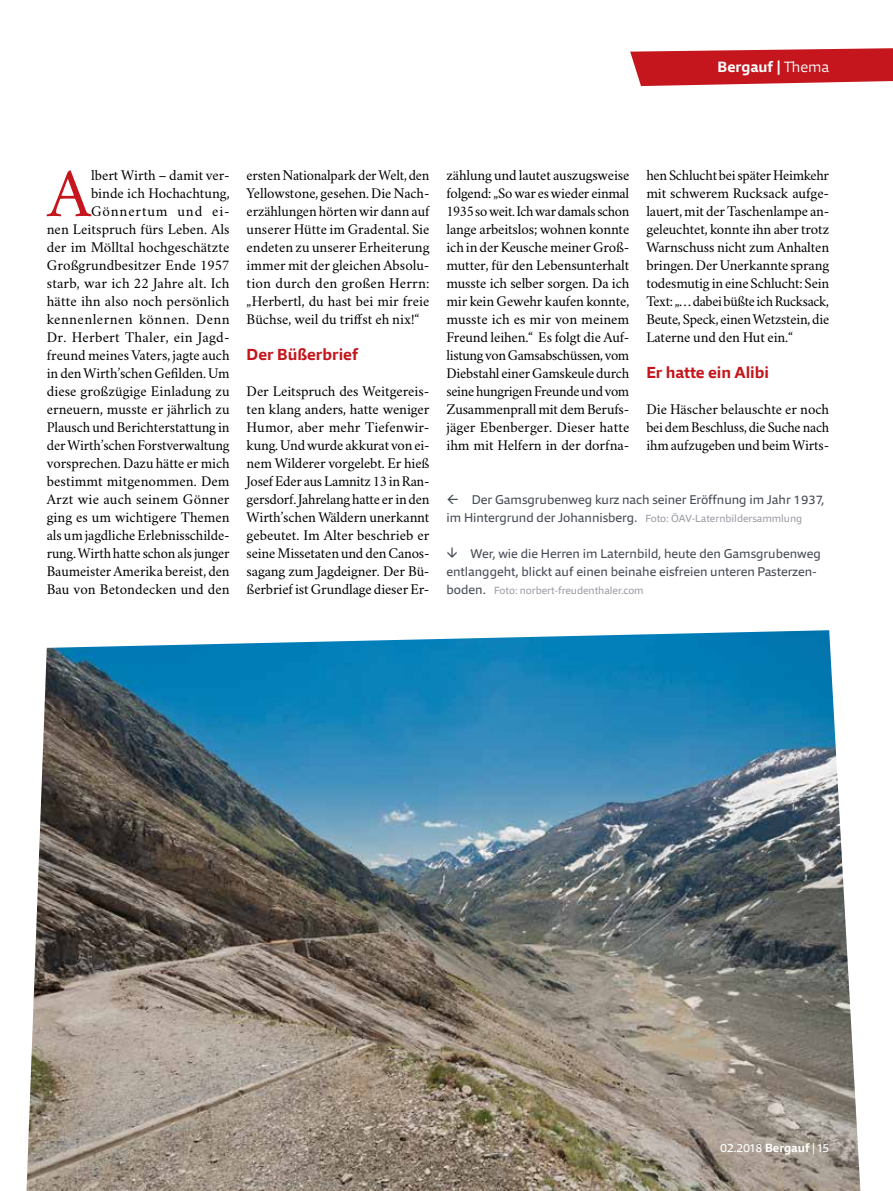
<style>
.page{position:relative;width:893px;height:1191px;background:#fff}
.page>*{position:absolute;margin:0;border:0;box-sizing:border-box;transform-origin:0 0}
.t1{font:70.65px "Crimson Tirol";color:#c4161c}
.t2{font:700 16.2px "Qubo";color:#c4161c}
.t3{font:15px/18px "Crimson Tirol";color:#000;text-align:justify}
.t4{font:700 15px "Qubo";color:#fff}
.t5{font:12.75px/18px "Qubo";color:#474c55}
.t6{font:12px "Qubo";color:#fff}
.t7{font:10.5px "Qubo";color:#9b9ea5}
.s1{font-weight:300}
.s2{font-size:10.5px;color:#9b9ea5}
.s3{font-size:12.75px;color:#474c55}
.s4{font-weight:700}
</style>
<div class="page">
<img style="left:26px;top:630px;width:834px;height:561px">
<svg style="left:630px;top:48px;width:263px;height:38px;background:#cb3439"></svg>
<p class="t4" style="left:718px;top:57px;width:113px">Bergauf | <span class="s1">Thema</span></p>
<p class="t3" style="left:47px;top:165px;width:184px;text-align:right">lbert Wirth – damit ver-<br>binde ich Hochachtung,<br>Gönnertum und ei-<br>nen Leitspruch fürs Leben. Als der im Mölltal hochgeschätzte<br>Großgrundbesitzer Ende 1957 starb, war ich 22 Jahre alt. Ich hätte ihn also noch persönlich kennenlernen können. Denn<br>Dr. Herbert Thaler, ein Jagd&shy;freund meines Vaters, jagte auch in den Wirth’schen Gefilden. Um diese großzügige Einladung zu erneuern, musste er jährlich zu<br>Plausch und Berichterstattung in der Wirth’schen Forstverwaltung vorsprechen. Dazu hätte er mich bestimmt mitgenommen. Dem<br>Arzt wie auch seinem Gönner ging es um wichtigere Themen als um jagdliche Erlebnisschilde&shy;rung. Wirth hatte schon als junger<br>Baumeister Amerika bereist, den<br>Bau von Betondecken und den</p>
<p class="t3" style="left:247px;top:165px;width:184px">ersten Nationalpark der Welt, den Yellowstone, gesehen. Die Nach&shy;erzählungen hörten wir dann auf unserer Hütte im Gradental. Sie endeten zu unserer Erheiterung immer mit der gleichen Absolu&shy;tion durch den großen Herrn: „Herbertl, du hast bei mir freie Büchse, weil du triffst eh nix!“</p>
<h1 class="t1" style="left:48px;top:145px;width:45px">A</h1>
<p class="t2" style="left:247px;top:344px;width:113px">Der Büßerbrief</p>
<p class="t3" style="left:247px;top:381px;width:184px">Der Leitspruch des Weitgereis&shy;ten klang anders, hatte weniger Humor, aber mehr Tiefenwir&shy;kung. Und wurde akkurat von ei&shy;nem Wilderer vorgelebt. Er hieß Josef Eder aus Lamnitz 13 in Ran&shy;gersdorf. Jahrelang hatte er in den Wirth’schen Wäldern unerkannt gebeutet. Im Alter beschrieb er seine Missetaten und den Canos&shy;sagang zum Jagdeigner. Der Bü&shy;ßerbrief ist Grundlage dieser Er-</p>
<p class="t3" style="left:446px;top:165px;width:184px">zählung und lautet auszugsweise folgend: „So war es wieder einmal 1935 so weit. Ich war damals schon lange arbeitslos; wohnen konnte ich in der Keusche meiner Groß&shy;mutter, für den Lebensunterhalt musste ich selber sorgen. Da ich mir kein Gewehr kaufen konnte, musste ich es mir von meinem Freund leihen.“ Es folgt die Auf&shy;listung von Gamsabschüssen, vom Diebstahl einer Gamskeule durch seine hungrigen Freunde und vom Zusammenprall mit dem Berufs&shy;jäger Ebenberger. Dieser hatte ihm mit Helfern in der dorfna-</p>
<p class="t3" style="left:646px;top:165px;width:184px">hen Schlucht bei später Heimkehr mit schwerem Rucksack aufge&shy;lauert, mit der Taschenlampe an&shy;geleuchtet, konnte ihn aber trotz Warnschuss nicht zum Anhalten bringen. Der Unerkannte sprang todesmutig in eine Schlucht: Sein Text: „… dabei büßte ich Rucksack, Beute, Speck, einen Wetzstein, die Laterne und den Hut ein.“</p>
<p class="t2" style="left:646px;top:362px;width:124px">Er hatte ein Alibi</p>
<p class="t3" style="left:646px;top:399px;width:184px">Die Häscher belauschte er noch bei dem Beschluss, die Suche nach ihm aufzugeben und beim Wirts-</p>
<p class="t5" style="left:446px;top:490px;width:379px;text-indent:25px">Der Gamsgrubenweg kurz nach seiner Eröffnung im Jahr 1937, im Hintergrund der Johannisberg. <span class="s2">Foto: ÖAV-Laternbildersammlung</span></p>
<p class="t5" style="left:446px;top:544px;width:376px;text-indent:24px">Wer, wie die Herren im Laternbild, heute den Gamsgrubenweg entlanggeht, blickt auf einen beinahe eisfreien unteren Pasterzen-</p>
<p class="t7" style="left:446px;top:584px;width:199px"><span class="s3">boden.</span> Foto: norbert-freudenthaler.com</p>
<p class="t6" style="left:720px;top:1140px;width:111px">02.2018 <span class="s4">Bergauf</span> | 15</p>
</div>
